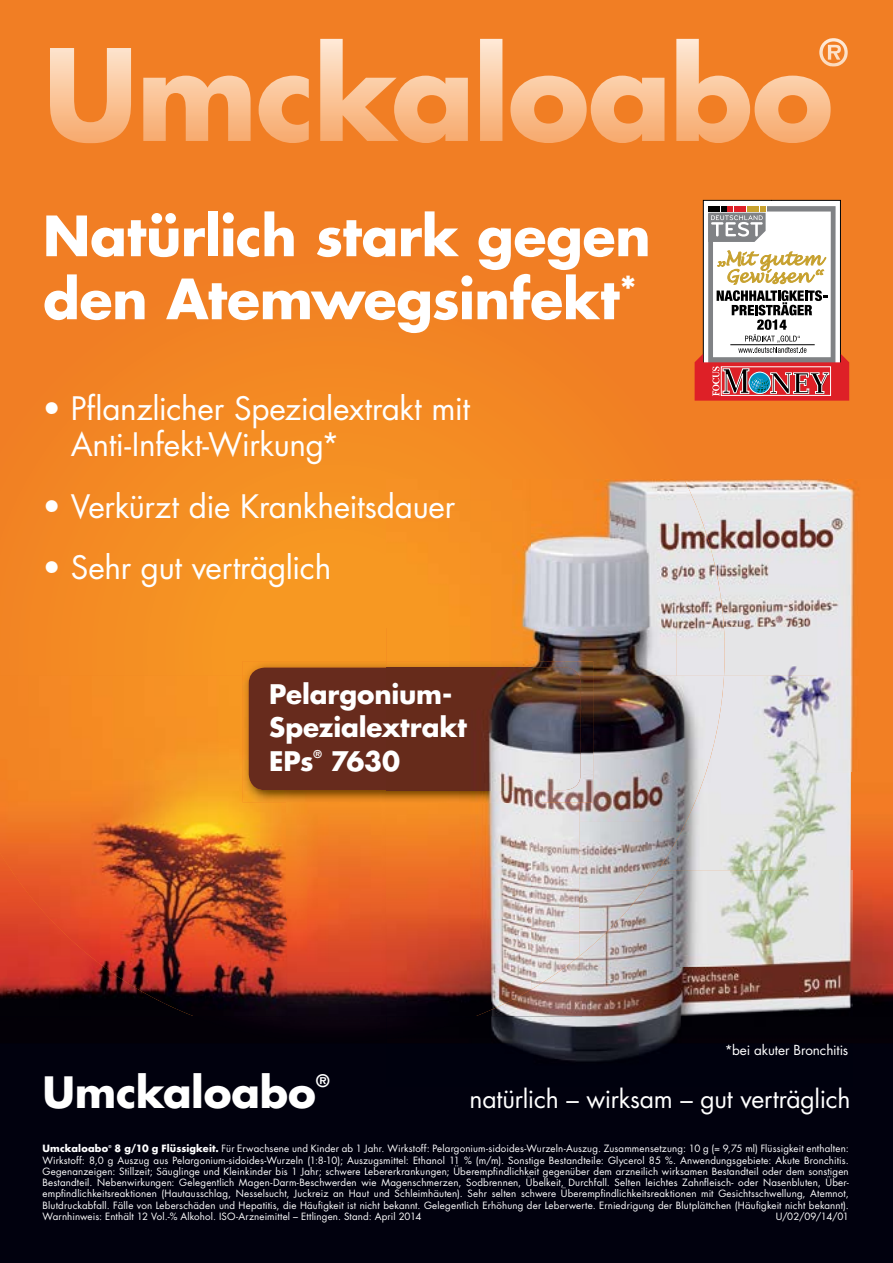
<style>
.page{position:relative;width:893px;height:1263px;background:#fff}
.page>*{position:absolute;margin:0;border:0;box-sizing:border-box;transform-origin:0 0}
.t1{font:700 54px/63px "Futura";letter-spacing:-.005em;color:#fff}
.t2{font:700 42px "Futura";letter-spacing:-.01em;color:#fff}
.t3{font:700 36px "Futura";color:#fff}
.t4{font:31.5px/36px "Futura";letter-spacing:-.01em;color:#fff}
.t5{font:700 26.25px/33.8px "Futura";letter-spacing:-.005em;color:#fff}
.t6{font:24.75px "Futura";letter-spacing:-.01em;color:#fff}
.t7{font:700 16.8px "Futura";color:#fff}
.t8{font:13.5px "Futura";letter-spacing:-.005em;color:#fff}
.t9{font:700 10.5px "Futura";color:#fff}
.t10{font:9.75px/11.2px "Futura";letter-spacing:.015em;color:#fff;text-align:justify}
.t11{font:700 9.75px "Futura";letter-spacing:.015em;color:#fff}
.t12{font:700 3.9px "Futura";color:#fff}
.s1{font-weight:700}
</style>
<div class="page">
<div style="left:0;top:0;width:893px;height:1260px;background:#f17e24"></div>
<div style="left:0;top:1016px;width:893px;height:247px;background:#01010e"></div>
<img style="left:0;top:919px;width:105px;height:97px">
<svg style="left:51px;top:369px;width:622px;height:307px"></svg>
<img style="left:0;top:676px;width:286px;height:243px">
<img style="left:286px;top:802px;width:245px;height:214px">
<img style="left:50px;top:919px;width:237px;height:49px">
<img style="left:105px;top:967px;width:182px;height:49px">
<img style="left:258px;top:1016px;width:109px;height:10px">
<img style="left:242px;top:661px;width:144px;height:141px">
<div style="left:249px;top:668px;width:332px;height:122px;background:#672b1d;border-radius:16px"></div>
<img style="left:725px;top:480px;width:92px;height:147px">
<img style="left:817px;top:480px;width:38px;height:196px">
<div style="left:725px;top:627px;width:92px;height:49px;background:#e5e5e7"></div>
<img style="left:491px;top:1016px;width:190px;height:46px">
<img style="left:724px;top:676px;width:130px;height:97px">
<img style="left:676px;top:773px;width:176px;height:97px">
<img style="left:852px;top:828px;width:41px;height:188px">
<img style="left:583px;top:870px;width:269px;height:146px">
<img style="left:529px;top:953px;width:54px;height:63px">
<img style="left:475px;top:990px;width:54px;height:26px">
<img style="left:386px;top:480px;width:339px;height:196px">
<img style="left:579px;top:676px;width:145px;height:146px">
<img style="left:531px;top:802px;width:48px;height:187px">
<img style="left:579px;top:822px;width:97px;height:97px">
<img style="left:676px;top:822px;width:10px;height:20px">
<img style="left:579px;top:919px;width:40px;height:37px">
<img style="left:386px;top:661px;width:207px;height:15px">
<img style="left:542px;top:676px;width:51px;height:126px">
<img style="left:386px;top:790px;width:156px;height:12px">
<img style="left:386px;top:668px;width:195px;height:122px">
<svg style="left:695px;top:200px;width:154px;height:201px;background:#cea89b"></svg>
<svg style="left:50px;top:39px;width:781px;height:104px"></svg>
<svg style="left:819px;top:39px;width:12px;height:28px"></svg>
<h1 class="t1" style="left:43px;top:203px;width:609px">Natürlich stark gegen den Atemwegsinfekt<sup>*</sup></h1>
<h3 class="t4" style="left:71px;top:390px;width:401px;text-indent:-28px">• Pflanzlicher Spezialextrakt mit<br>Anti-Infekt-Wirkung*</h3>
<h3 class="t4" style="left:43px;top:488px;width:414px">• Verkürzt die Krankheitsdauer</h3>
<h3 class="t4" style="left:43px;top:549px;width:290px">• Sehr gut verträglich</h3>
<h3 class="t5" style="left:269px;top:676px;width:199px">Pelargonium-<br>Spezialextrakt<br>EPs</h3>
<p class="t9" style="left:313px;top:747px;width:10px">®</p>
<h3 class="t5" style="left:331px;top:744px;width:71px">7630</h3>
<h3 class="t3" style="left:819px;top:27px;width:30px">®</h3>
<h3 class="t8" style="left:725px;top:1041px;width:125px">*bei akuter Bronchitis</h3>
<h2 class="t2" style="left:43px;top:1062px;width:275px">Umckaloabo</h2>
<h3 class="t7" style="left:316px;top:1068px;width:15px">®</h3>
<h3 class="t6" style="left:469px;top:1081px;width:382px">natürlich – wirksam – gut verträglich</h3>
<p class="t10" style="left:43px;top:1143px;width:808px;text-indent:72px"><span class="s1">8 g/10 g Flüssigkeit.</span> Für Erwachsene und Kinder ab 1 Jahr. Wirkstoff: Pelargonium-sidoides-Wurzeln-Auszug. Zusammensetzung: 10 g (= 9,75 ml) Flüssigkeit enthalten:<br>Wirkstoff: 8,0 g Auszug aus Pelargonium-sidoides-Wurzeln (1:8-10); Auszugsmittel: Ethanol 11 % (m/m). Sonstige Bestandteile: Glycerol 85 %. Anwendungsgebiete: Akute Bronchitis.<br>Gegenanzeigen: Stillzeit; Säuglinge und Kleinkinder bis 1 Jahr; schwere Lebererkrankungen; Überempfindlichkeit gegenüber dem arzneilich wirksamen Bestandteil oder dem sonstigen Bestandteil. Nebenwirkungen: Gelegentlich Magen-Darm-Beschwerden wie Magenschmerzen, Sodbrennen, Übelkeit, Durchfall. Selten leichtes Zahnfleisch- oder Nasenbluten, Über&shy;empfindlichkeitsreaktionen (Hautausschlag, Nesselsucht, Juckreiz an Haut und Schleimhäuten). Sehr selten schwere Überempfindlichkeitsreaktionen mit Gesichtsschwellung, Atemnot, Blutdruckabfall. Fälle von Leberschäden und Hepatitis, die Häufigkeit ist nicht bekannt. Gelegentlich Erhöhung der Leberwerte. Erniedrigung der Blutplättchen (Häufigkeit nicht bekannt).<br>Warnhinweis: Enthält 12 Vol.-% Alkohol. ISO-Arzneimittel – Ettlingen. Stand: April 2014</p>
<p class="t11" style="left:43px;top:1142px;width:67px">Umckaloabo</p>
<p class="t12" style="left:108px;top:1143px;width:5px">®</p>
<p class="t10" style="left:776px;top:1210px;width:74px">U/02/09/14/01</p>
</div>
